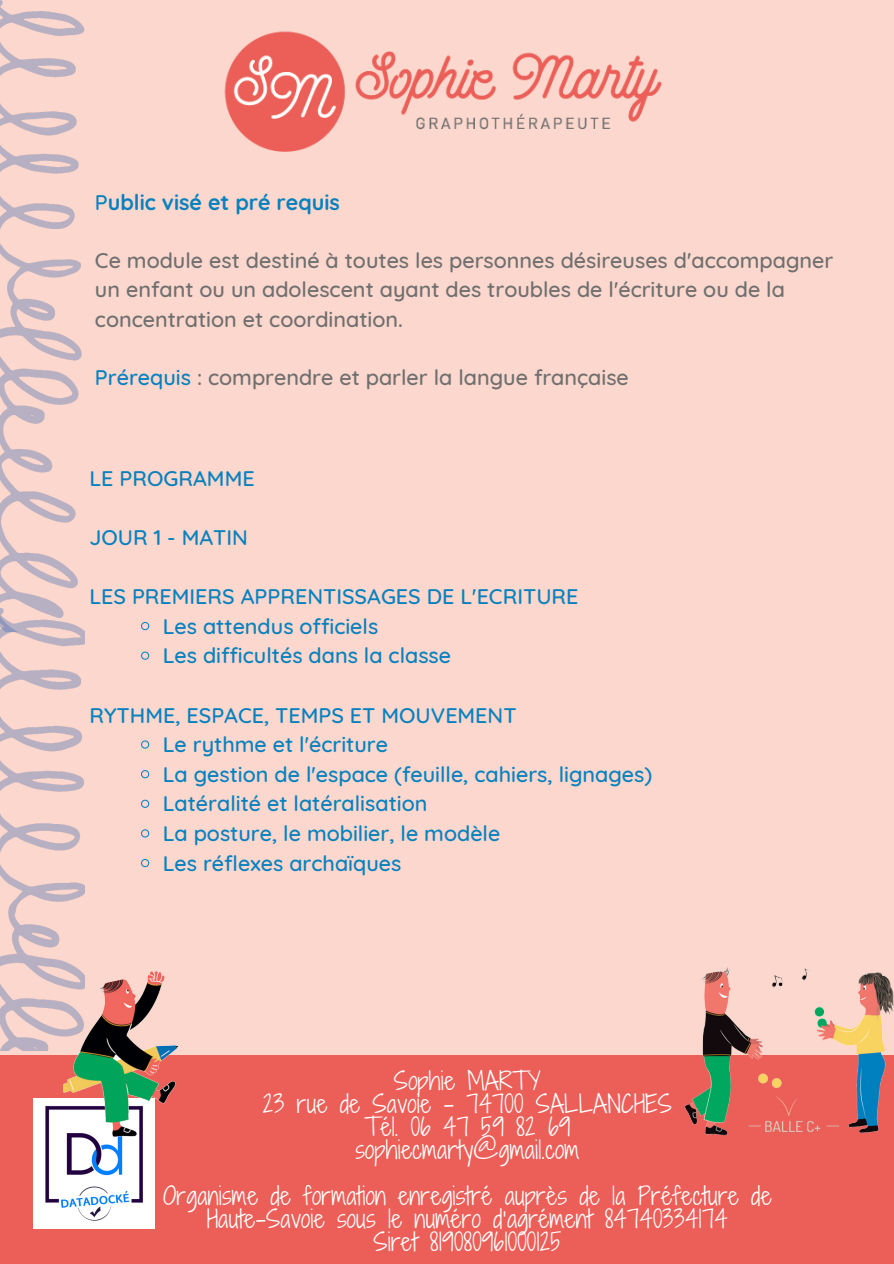
<style>
.page{position:relative;width:894px;height:1264px;background:#fff}
.page>*{position:absolute;margin:0;border:0;box-sizing:border-box;transform-origin:0 0}
.t1{font:23.85px/23.1px "Shadows Into Light Two";letter-spacing:.01em;color:#fff;text-align:center}
.t2{font:500 21.6px "Quicksand";color:#0781be}
.t3{font:500 21.6px/29.2px "Quicksand";color:#706f6f}
.t4{font:700 21.6px "Quicksand";color:#0781be}
.s1{font-weight:500}
.s2{color:#0781be}
</style>
<div class="page">
<div style="left:0;top:0;width:893px;height:1263px;background:#fbd7cd"></div>
<img style="left:224px;top:31px;width:438px;height:121px">
<div style="left:0;top:1055px;width:893px;height:208px;background:#eb5f58"></div>
<img style="left:684px;top:966px;width:209px;height:170px">
<img style="left:33px;top:1098px;width:121px;height:130px">
<img style="left:63px;top:971px;width:116px;height:174px">
<img style="left:0;top:0;width:84px;height:608px">
<img style="left:0;top:608px;width:84px;height:442px">
<svg style="left:141px;top:622px;width:9px;height:9px"></svg>
<svg style="left:141px;top:651px;width:9px;height:9px"></svg>
<svg style="left:141px;top:740px;width:9px;height:9px"></svg>
<svg style="left:141px;top:770px;width:9px;height:9px"></svg>
<svg style="left:141px;top:799px;width:9px;height:9px"></svg>
<svg style="left:141px;top:829px;width:9px;height:9px"></svg>
<svg style="left:141px;top:859px;width:9px;height:8px"></svg>
<p class="t4" style="left:95px;top:188px;width:246px"><span class="s1">P</span>ublic visé et pré requis</p>
<p class="t3" style="left:95px;top:245px;width:739px">Ce module est destiné à toutes les personnes désireuses d'accompagner un enfant ou un adolescent ayant des troubles de l'écriture ou de la concentration et coordination.</p>
<p class="t3" style="left:95px;top:362px;width:535px"><span class="s2">Prérequis</span> : comprendre et parler la langue française</p>
<p class="t2" style="left:89px;top:464px;width:167px">LE PROGRAMME</p>
<p class="t2" style="left:89px;top:523px;width:160px">JOUR 1 - MATIN</p>
<p class="t2" style="left:89px;top:582px;width:490px">LES PREMIERS APPRENTISSAGES DE L'ECRITURE</p>
<p class="t2" style="left:163px;top:612px;width:217px">Les attendus officiels</p>
<p class="t2" style="left:163px;top:641px;width:290px">Les difficultés dans la classe</p>
<p class="t2" style="left:89px;top:701px;width:428px">RYTHME, ESPACE, TEMPS ET MOUVEMENT</p>
<p class="t2" style="left:163px;top:730px;width:227px">Le rythme et l'écriture</p>
<p class="t2" style="left:163px;top:760px;width:491px">La gestion de l'espace (feuille, cahiers, lignages)</p>
<p class="t2" style="left:163px;top:789px;width:266px">Latéralité et latéralisation</p>
<p class="t2" style="left:163px;top:819px;width:339px">La posture, le mobilier, le modèle</p>
<p class="t2" style="left:163px;top:849px;width:240px">Les réflexes archaïques</p>
<p class="t1" style="left:394px;top:1068px;width:148px">Sophie MARTY</p>
<p class="t1" style="left:263px;top:1091px;width:410px">23 rue de Savoie - 74700 SALLANCHES</p>
<p class="t1" style="left:364px;top:1114px;width:207px">Tél. 06 47 59 82 69</p>
<p class="t1" style="left:355px;top:1137px;width:225px">sophiecmarty@gmail.com</p>
<p class="t1" style="left:163px;top:1183px;width:609px">Organisme de formation enregistré auprès de la Préfecture de<br>Haute-Savoie sous le numéro d’agrément 84740334174</p>
<p class="t1" style="left:373px;top:1229px;width:189px">Siret 819080961000125</p>
</div>
